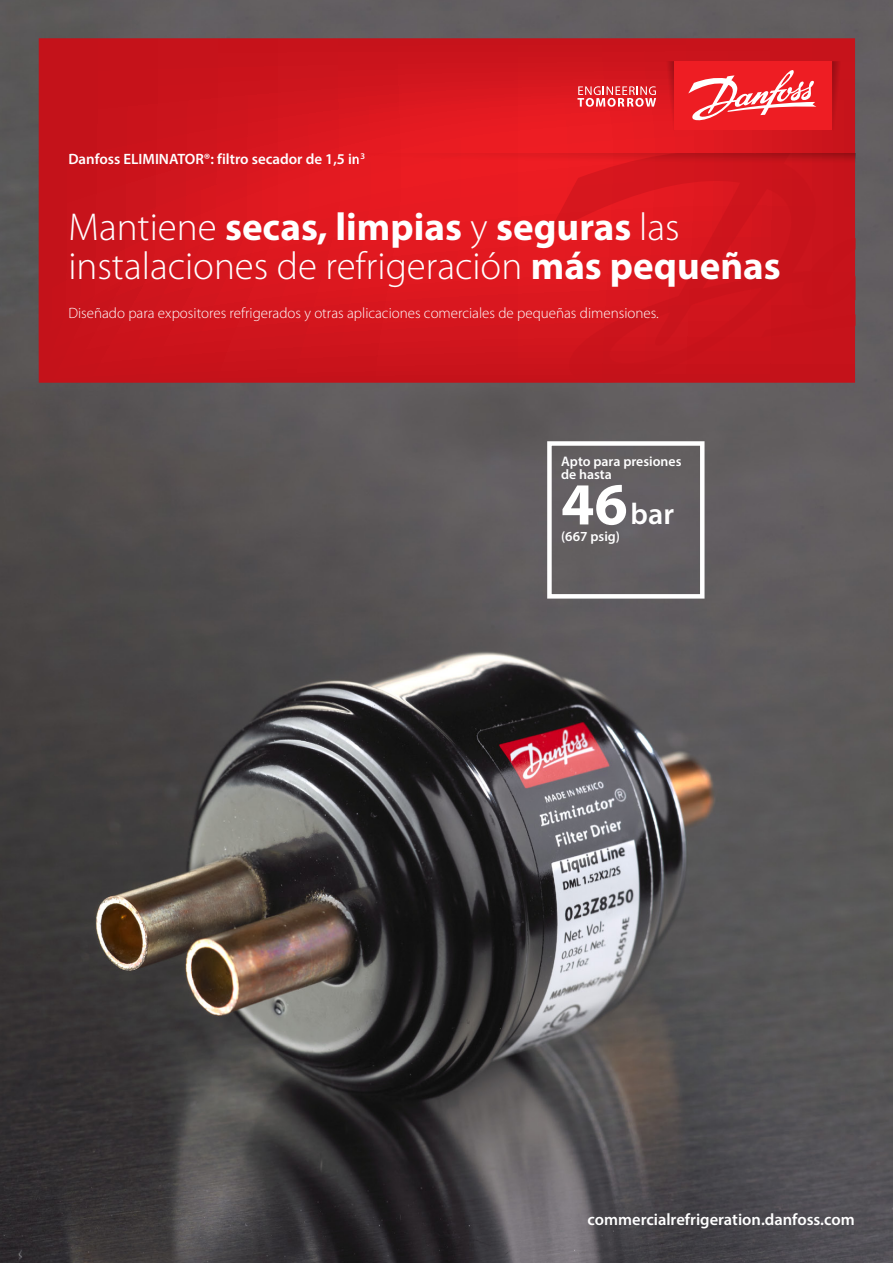
<style>
.page{position:relative;width:893px;height:1263px;background:#fff}
.page>*{position:absolute;margin:0;border:0;box-sizing:border-box;transform-origin:0 0}
.t1{font:300 39px/39px "Myriad Pro";color:#fff}
.t2{font:600 30px "Myriad Pro";color:#fff}
.t3{font:600 16.5px "Myriad Pro";color:#fff}
.t4{font:300 15px "Myriad Pro";color:#fff}
.t5{font:600 15px "Myriad Pro";color:#fff}
.t6{font:600 13.8px/13.8px "Myriad Pro";color:#fff}
.s1{font-weight:700}
.s2{font-weight:700;font-size:60px}
</style>
<div class="page">
<img style="left:0;top:0;width:893px;height:1263px">
<svg style="left:39px;top:38px;width:816px;height:345px;background:#d3161d"></svg>
<svg style="left:547px;top:166px;width:308px;height:217px;background:#d1151d"></svg>
<div style="left:547px;top:441px;width:157px;height:158px;border:4px solid #fff"></div>
<svg style="left:832px;top:61px;width:13px;height:69px"></svg>
<svg style="left:662px;top:61px;width:12px;height:69px"></svg>
<svg style="left:358px;top:153px;width:497px;height:13px;background:#d5171e"></svg>
<div style="left:674px;top:61px;width:158px;height:69px;background:#ee1d23"></div>
<svg style="left:577px;top:86px;width:79px;height:21px;background:#e8666b"></svg>
<svg style="left:688px;top:70px;width:128px;height:51px"></svg>
<p class="t5" style="left:68px;top:150px;width:298px">Danfoss ELIMINATOR®: filtro secador de 1,5 in<sup>3</sup></p>
<h1 class="t1" style="left:68px;top:208px;width:714px">Mantiene <span class="s1">secas, limpias</span> y <span class="s1">seguras</span> las instalaciones de refrigeración <span class="s1">más pequeñas</span></h1>
<p class="t4" style="left:68px;top:305px;width:592px">Diseñado para expositores refrigerados y otras aplicaciones comerciales de pequeñas dimensiones.</p>
<p class="t6" style="left:561px;top:454px;width:122px">Apto para presiones de hasta</p>
<h2 class="t2" style="left:561px;top:495px;width:114px"><span class="s2">46</span>bar</h2>
<p class="t6" style="left:561px;top:529px;width:60px">(667 psig)</p>
<p class="t3" style="left:588px;top:1208px;width:269px">commercialrefrigeration.danfoss.com</p>
</div>
